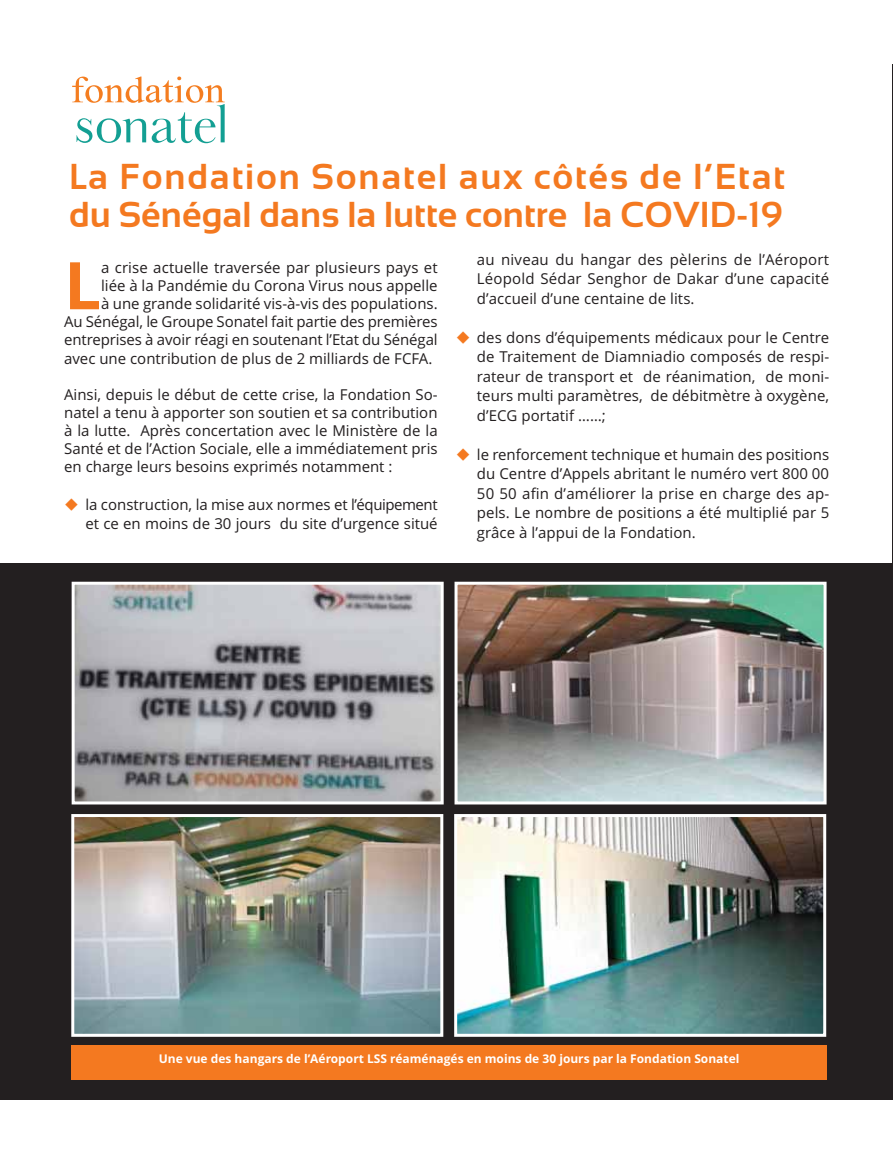
<style>
.page{position:relative;width:893px;height:1149px;background:#fff}
.page>*{position:absolute;margin:0;border:0;box-sizing:border-box;transform-origin:0 0}
.t1{font:700 65.7px "Open Sans";color:#f47920}
.t2{font:700 36px/38.4px "Sansation";color:#f47920}
.t3{font:15px/19.5px "Open Sans";color:#231f20;text-align:justify}
.t4{font:700 12px "Open Sans";color:#fff}
</style>
<div class="page">
<div style="left:0;top:562px;width:893px;height:537px;background:#231f20"></div>
<div style="left:71px;top:1044px;width:755px;height:34px;background:#f47920"></div>
<svg style="left:72px;top:76px;width:153px;height:67px"></svg>
<img style="left:75px;top:817px;width:364px;height:215px">
<div style="left:71px;top:813px;width:372px;height:223px;border:3px solid #fff"></div>
<img style="left:458px;top:817px;width:364px;height:215px">
<div style="left:454px;top:813px;width:372px;height:223px;border:3px solid #fff"></div>
<img style="left:76px;top:585px;width:364px;height:215px">
<div style="left:72px;top:581px;width:372px;height:223px;border:3px solid #fff"></div>
<img style="left:458px;top:585px;width:364px;height:215px">
<div style="left:454px;top:581px;width:372px;height:223px;border:3px solid #fff"></div>
<hr style="left:892px;top:64px;width:1px;height:536px;background:#231f20">
<h2 class="t2" style="left:69px;top:160px;width:718px">La Fondation Sonatel aux côtés de l’Etat du Sénégal dans la lutte contre la COVID-19</h2>
<h1 class="t1" style="left:64px;top:259px;width:39px">L</h1>
<p class="t3" style="left:101px;top:259px;width:338px">a crise actuelle traversée par plusieurs pays et</p>
<p class="t3" style="left:101px;top:277px;width:338px">liée à la Pandémie du Corona Virus nous appelle</p>
<p class="t3" style="left:101px;top:295px;width:338px">à une grande solidarité vis-à-vis des populations.</p>
<p class="t3" style="left:64px;top:313px;width:375px">Au Sénégal, le Groupe Sonatel fait partie des premières</p>
<p class="t3" style="left:64px;top:332px;width:375px">entreprises à avoir réagi en soutenant l’Etat du Sénégal</p>
<p class="t3" style="left:64px;top:350px;width:370px">avec une contribution de plus de 2 milliards de FCFA.</p>
<p class="t3" style="left:64px;top:387px;width:375px;line-height:18.1px">Ainsi, depuis le début de cette crise, la Fondation So&shy;natel a tenu à apporter son soutien et sa contribution à la lutte. Après concertation avec le Ministère de la Santé et de l’Action Sociale, elle a immédiatement pris en charge leurs besoins exprimés notamment :</p>
<p class="t3" style="left:85px;top:496px;width:354px">la construction, la mise aux normes et l’équipement et ce en moins de 30 jours du site d’urgence situé</p>
<p class="t3" style="left:477px;top:251px;width:354px">au niveau du hangar des pèlerins de l’Aéroport Léopold Sédar Senghor de Dakar d’une capacité d’accueil d’une centaine de lits.</p>
<p class="t3" style="left:477px;top:329px;width:354px">des dons d’équipements médicaux pour le Centre de Traitement de Diamniadio composés de respi&shy;rateur de transport et de réanimation, de moni&shy;teurs multi paramètres, de débitmètre à oxygène, d’ECG portatif ……;</p>
<p class="t3" style="left:477px;top:446px;width:354px">le renforcement technique et humain des positions du Centre d’Appels abritant le numéro vert 800 00<br>50 50 afin d’améliorer la prise en charge des ap&shy;pels. Le nombre de positions a été multiplié par 5 grâce à l’appui de la Fondation.</p>
<p class="t4" style="left:159px;top:1053px;width:582px">Une vue des hangars de l’Aéroport LSS réaménagés en moins de 30 jours par la Fondation Sonatel</p>
</div>
